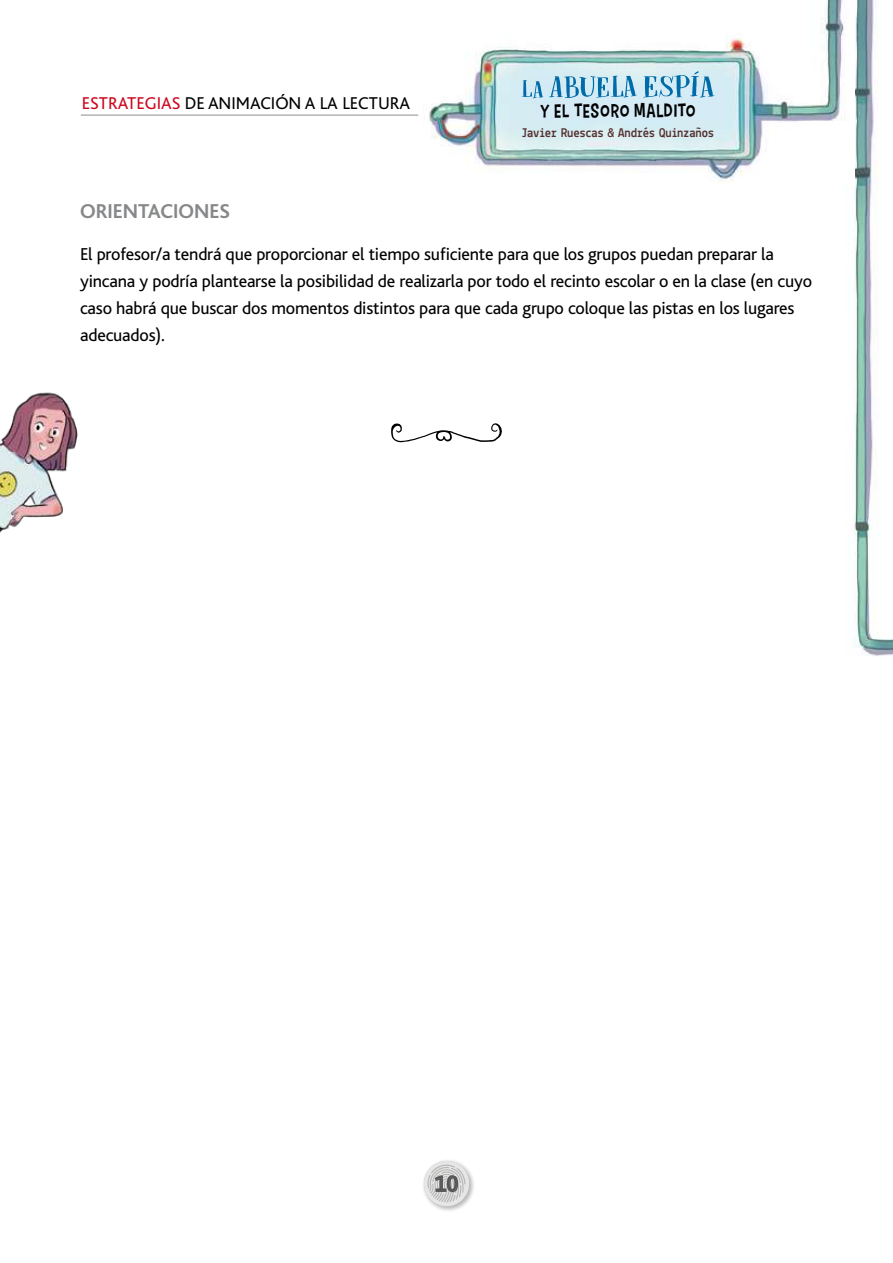
<style>
.page{position:relative;width:893px;height:1263px;background:#fff}
.page>*{position:absolute;margin:0;border:0;box-sizing:border-box;transform-origin:0 0}
.t1{font:700 24px "Lekton";color:#58585a}
.t2{font:700 21px "Bliss";color:#87888a}
.t3{font:18.6px "Carton Six";letter-spacing:.05em;color:#000}
.t4{font:18px/27px "Bliss";letter-spacing:-.01em;color:#000}
.t5{font:17.85px "Bliss";color:#000}
.t6{font:700 13.35px "Lekton";letter-spacing:-.025em;color:#54302e;scale:.95 1}
.s1{color:#cd071e}
</style>
<div class="page">
<img style="left:845px;top:0;width:48px;height:656px">
<img style="left:418px;top:0;width:436px;height:185px">
<svg style="left:549px;top:76px;width:88px;height:22px;background:#8dc0da"></svg>
<svg style="left:521px;top:80px;width:22px;height:18px"></svg>
<svg style="left:643px;top:71px;width:71px;height:26px;background:#97c6de"></svg>
<hr style="left:81px;top:114px;width:337px;height:2px;background:#b1b3b4">
<div style="left:422px;top:1159px;width:54px;height:54px;background:#000;opacity:.28"></div>
<svg style="left:422px;top:1159px;width:49px;height:49px"></svg>
<svg style="left:391px;top:423px;width:111px;height:19px"></svg>
<img style="left:0;top:392px;width:78px;height:141px">
<p class="t5" style="left:82px;top:94px;width:330px"><span class="s1">ESTRATEGIAS</span> DE ANIMACIÓN A LA LECTURA</p>
<p class="t2" style="left:80px;top:200px;width:151px">ORIENTACIONES</p>
<p class="t3" style="left:540px;top:100px;width:157px">Y EL TESORO MALDITO</p>
<p class="t6" style="left:522px;top:124px;width:204px">Javier Ruescas &amp; Andrés Quinzaños</p>
<p class="t4" style="left:80px;top:241px;width:733px">El profesor/a tendrá que proporcionar el tiempo suficiente para que los grupos puedan preparar la yincana y podría plantearse la posibilidad de realizarla por todo el recinto escolar o en la clase (en cuyo caso habrá que buscar dos momentos distintos para que cada grupo coloque las pistas en los lugares adecuados).</p>
<h1 class="t1" style="left:434px;top:1169px;width:25px">10</h1>
</div>
